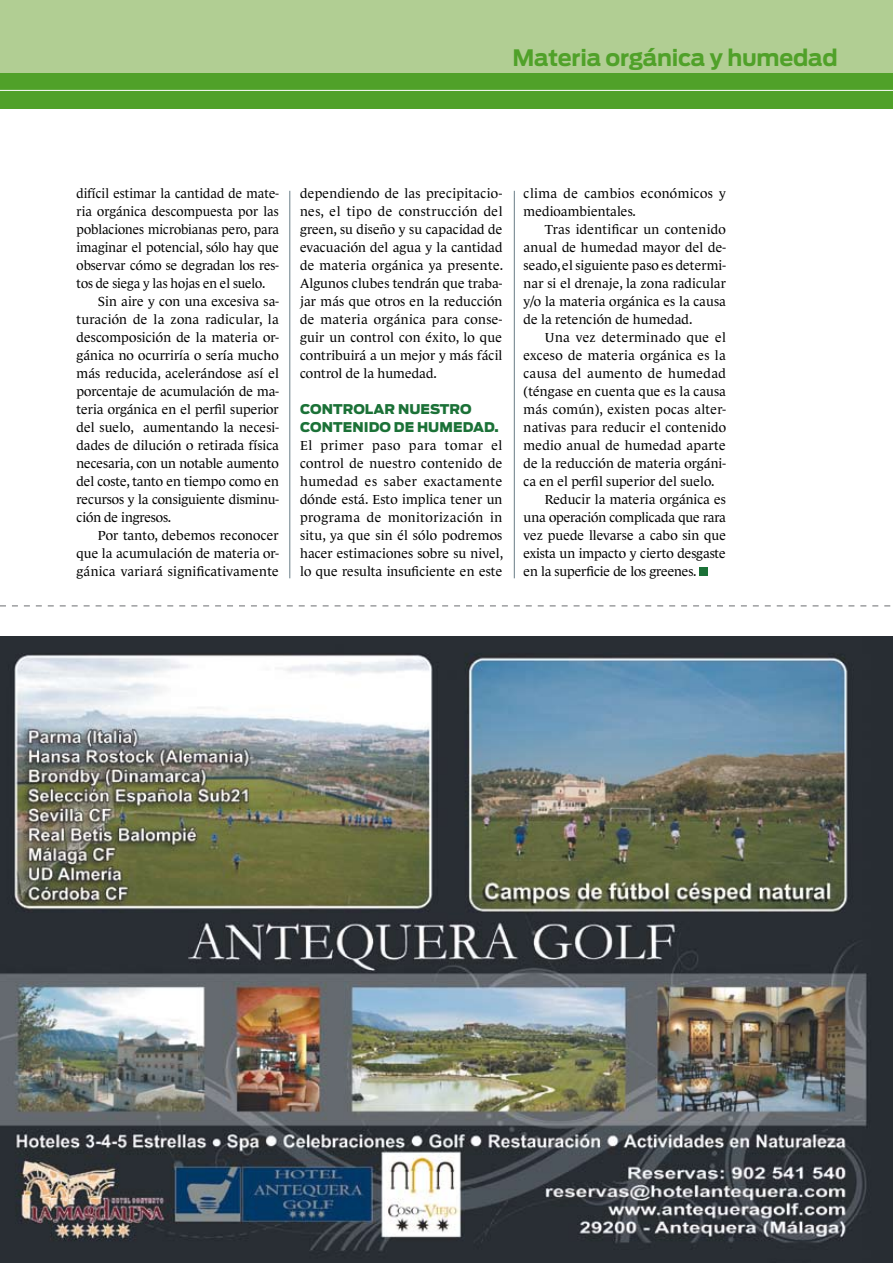
<style>
.page{position:relative;width:893px;height:1263px;background:#fff}
.page>*{position:absolute;margin:0;border:0;box-sizing:border-box;transform-origin:0 0}
.t1{font:700 22.5px "Antenna";letter-spacing:-.01em;color:#50a129}
.t2{font:13.35px/18px "Le Monde Journal";letter-spacing:.005em;color:#000;text-align:justify}
.t3{font:13.35px "Le Monde Journal";letter-spacing:.025em;color:#000}
.t4{font:900 13.35px "Antenna";color:#1b7137}
</style>
<div class="page">
<div style="left:0;top:0;width:893px;height:108px;background:#50a129"></div>
<div style="left:0;top:0;width:893px;height:72px;background:#b1ce93"></div>
<hr style="left:0;top:90px;width:893px;height:1px;background:#fff">
<svg style="left:0;top:605px;width:891px;height:2px"></svg>
<img style="left:0;top:636px;width:893px;height:627px">
<div style="left:699px;top:568px;width:8px;height:8px;background:#1b7137"></div>
<hr style="left:290px;top:191px;width:1px;height:387px;background:#697c86">
<hr style="left:514px;top:191px;width:1px;height:387px;background:#697c86">
<h1 class="t1" style="left:512px;top:44px;width:327px">Materia orgánica y humedad</h1>
<p class="t2" style="left:77px;top:184px;width:204px">difícil estimar la cantidad de mate&shy;ria orgánica descompuesta por las poblaciones microbianas pero, para imaginar el potencial, sólo hay que observar cómo se degradan los res&shy;tos de siega y las hojas en el suelo.</p>
<p class="t2" style="left:77px;top:292px;width:204px;text-indent:21px">Sin aire y con una excesiva sa&shy;turación de la zona radicular, la descomposición de la materia or&shy;gánica no ocurriría o sería mucho más reducida, acelerándose así el porcentaje de acumulación de ma&shy;teria orgánica en el perfil superior del suelo, aumentando la necesi&shy;dades de dilución o retirada física necesaria, con un notable aumento del coste, tanto en tiempo como en recursos y la consiguiente disminu&shy;ción de ingresos.</p>
<p class="t2" style="left:77px;top:526px;width:204px;text-indent:21px">Por tanto, debemos reconocer que la acumulación de materia or&shy;gánica variará significativamente</p>
<p class="t2" style="left:300px;top:184px;width:204px">dependiendo de las precipitacio&shy;nes, el tipo de construcción del green, su diseño y su capacidad de evacuación del agua y la cantidad de materia orgánica ya presente.<br>Algunos clubes tendrán que traba&shy;jar más que otros en la reducción de materia orgánica para conse&shy;guir un control con éxito, lo que contribuirá a un mejor y más fácil control de la humedad.</p>
<p class="t4" style="left:300px;top:401px;width:22px">CONTROLAR</p>
<p class="t4" style="left:398px;top:401px;width:12px">NUESTRO</p>
<p class="t4" style="left:300px;top:419px;width:12px">CONTENIDO</p>
<p class="t4" style="left:394px;top:419px;width:36px">DE HUMEDAD</p>
<p class="t4" style="left:495px;top:419px;width:6px">.</p>
<p class="t2" style="left:300px;top:436px;width:204px">El primer paso para tomar el control de nuestro contenido de humedad es saber exactamente dónde está. Esto implica tener un programa de monitorización in situ, ya que sin él sólo podremos hacer estimaciones sobre su nivel, lo que resulta insuficiente en este</p>
<p class="t2" style="left:524px;top:184px;width:204px">clima de cambios económicos y medioambientales.</p>
<p class="t2" style="left:524px;top:220px;width:204px;text-indent:21px">Tras identificar un contenido anual de humedad mayor del de&shy;seado, el siguiente paso es determi&shy;nar si el drenaje, la zona radicular y/o la materia orgánica es la causa de la retención de humedad.</p>
<p class="t3" style="left:545px;top:330px;width:183px">Una vez determinado que el</p>
<p class="t2" style="left:524px;top:346px;width:204px">exceso de materia orgánica es la</p>
<p class="t3" style="left:524px;top:366px;width:204px">causa del aumento de humedad</p>
<p class="t2" style="left:524px;top:382px;width:204px">(téngase en cuenta que es la causa</p>
<p class="t2" style="left:524px;top:400px;width:204px">más común), existen pocas alter-</p>
<p class="t2" style="left:524px;top:418px;width:204px">nativas para reducir el contenido</p>
<p class="t2" style="left:524px;top:436px;width:204px">medio anual de humedad aparte</p>
<p class="t2" style="left:524px;top:454px;width:204px">de la reducción de materia orgáni-</p>
<p class="t2" style="left:524px;top:472px;width:192px">ca en el perfil superior del suelo.</p>
<p class="t2" style="left:545px;top:490px;width:183px">Reducir la materia orgánica es</p>
<p class="t2" style="left:524px;top:508px;width:204px">una operación complicada que rara</p>
<p class="t2" style="left:524px;top:526px;width:204px">vez puede llevarse a cabo sin que</p>
<p class="t2" style="left:524px;top:544px;width:204px">exista un impacto y cierto desgaste</p>
<p class="t2" style="left:524px;top:562px;width:174px">en la superficie de los greenes.</p>
</div>
